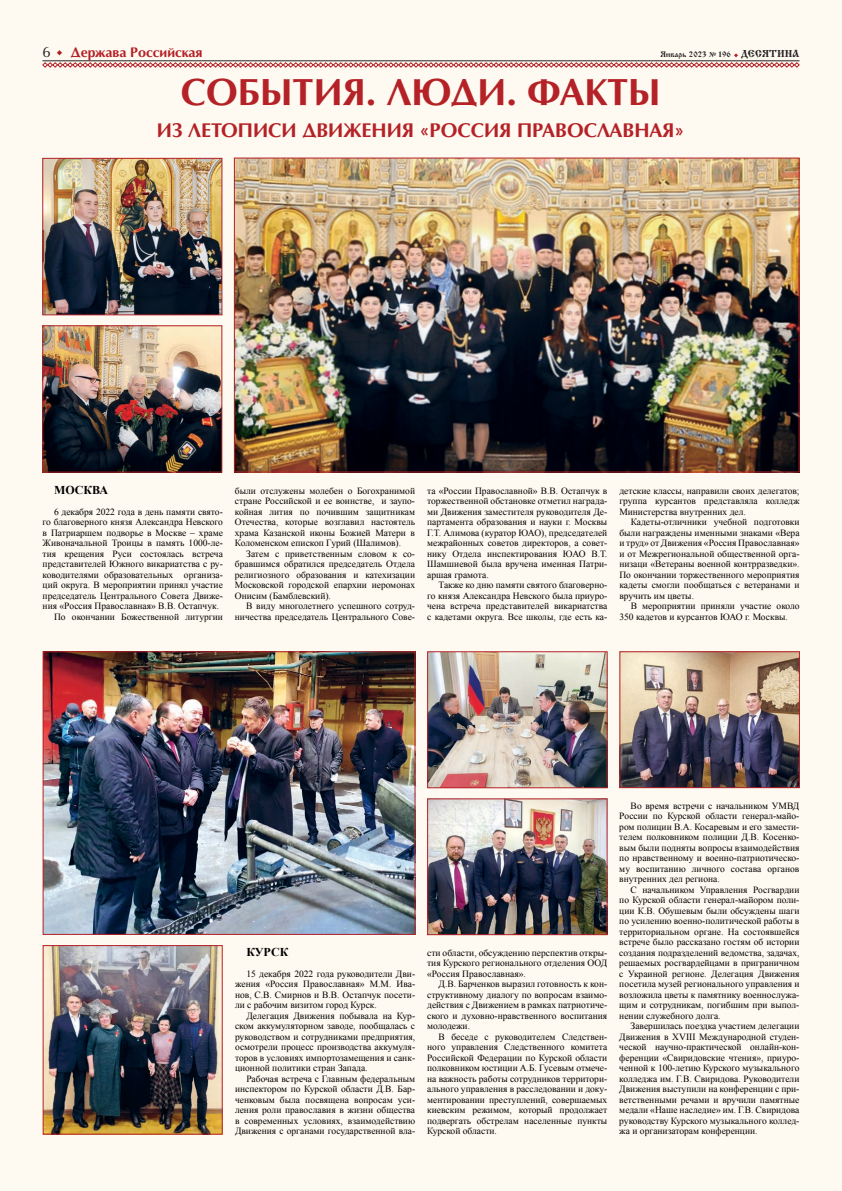
<style>
.page{position:relative;width:842px;height:1191px;background:#fefaf1}
.page>*{position:absolute;margin:0;border:0;box-sizing:border-box;transform-origin:0 0}
.t1{font:700 38px "AG Opus C";color:#b42127}
.t2{font:700 20px "AG Opus C";color:#b42127}
.t3{font:15px "AG Opus C";color:#231f20}
.t4{font:700 14px "AG Opus C";color:#b42127}
.t5{font:700 12px "Times New Roman";color:#000}
.t6{font:9.5px/10.5px "Times New Roman";color:#000;text-align:justify}
.t7{font:8px "Izhitsa C";color:#231f20}
.s1{font-family:"Minion Pro";font-weight:700}
.s2{font-size:10px}
</style>
<div class="page">
<svg style="left:42px;top:50px;width:758px;height:18px"></svg>
<hr style="left:43px;top:61px;width:756px;height:1px;background:#231f20">
<img style="left:45px;top:653px;width:368px;height:279px">
<div style="left:43px;top:651px;width:372px;height:283px;border:1px solid #b42127"></div>
<img style="left:236px;top:160px;width:561px;height:310px">
<img style="left:45px;top:160px;width:175px;height:153px">
<div style="left:43px;top:158px;width:179px;height:157px;border:1px solid #b42127"></div>
<img style="left:429px;top:800px;width:176px;height:133px">
<div style="left:427px;top:798px;width:180px;height:137px;border:1px solid #b42127"></div>
<img style="left:622px;top:653px;width:176px;height:133px">
<div style="left:620px;top:651px;width:180px;height:137px;border:1px solid #b42127"></div>
<img style="left:45px;top:947px;width:175px;height:185px">
<img style="left:45px;top:327px;width:175px;height:143px">
<div style="left:43px;top:325px;width:179px;height:147px;border:1px solid #b42127"></div>
<img style="left:429px;top:653px;width:176px;height:133px">
<div style="left:427px;top:651px;width:180px;height:137px;border:1px solid #b42127"></div>
<h3 class="t3" style="left:43px;top:44px;width:10px">6</h3>
<h3 class="t4" style="left:71px;top:44px;width:133px">Держава Российская</h3>
<p class="t7" style="left:660px;top:50px;width:140px">Январь 2023 <span class="s1">№</span> 196 <span class="s2">ДЕСЯТИНА</span></p>
<h1 class="t1" style="left:181px;top:70px;width:481px">СОБЫТИЯ. ЛЮДИ. ФАКТЫ</h1>
<h2 class="t2" style="left:157px;top:118px;width:529px">ИЗ ЛЕТОПИСИ ДВИЖЕНИЯ «РОССИЯ ПРАВОСЛАВНАЯ»</h2>
<p class="t5" style="left:54px;top:481px;width:56px">МОСКВА</p>
<p class="t6" style="left:54px;top:506px;width:170px">6 декабря 2022 года в день памяти свято-</p>
<p class="t6" style="left:43px;top:516px;width:182px">го благоверного князя Александра Невского</p>
<p class="t6" style="left:43px;top:527px;width:182px">в Патриаршем подворье в Москве – храме</p>
<p class="t6" style="left:43px;top:537px;width:182px">Живоначальной Троицы в память 1000-ле-</p>
<p class="t6" style="left:43px;top:548px;width:182px">тия крещения Руси состоялась встреча</p>
<p class="t6" style="left:43px;top:558px;width:182px">представителей Южного викариатства с ру-</p>
<p class="t6" style="left:43px;top:569px;width:182px">ководителями образовательных организа-</p>
<p class="t6" style="left:43px;top:579px;width:182px">ций округа. В мероприятии принял участие</p>
<p class="t6" style="left:43px;top:590px;width:182px">председатель Центрального Совета Движе-</p>
<p class="t6" style="left:43px;top:600px;width:178px">ния «Россия Православная» В.В. Остапчук.</p>
<p class="t6" style="left:54px;top:611px;width:170px">По окончании Божественной литургии</p>
<p class="t6" style="left:235px;top:485px;width:182px">были отслужены молебен о Богохранимой стране Российской и ее воинстве, и заупо&shy;койная лития по почившим защитникам Отечества, которые возглавил настоятель храма Казанской иконы Божией Матери в Коломенском епископ Гурий (Шалимов).</p>
<p class="t6" style="left:235px;top:548px;width:182px;text-indent:11px">Затем с приветственным словом к со&shy;бравшимся обратился председатель Отдела религиозного образования и катехизации Московской городской епархии иеромонах Онисим (Бамблевский).</p>
<p class="t6" style="left:235px;top:600px;width:182px;text-align:right">В виду многолетнего успешного сотруд&shy;ничества председатель Центрального Сове-</p>
<p class="t6" style="left:427px;top:485px;width:182px">та «России Православной» В.В. Остапчук в торжественной обстановке отметил награда&shy;ми Движения заместителя руководителя Де&shy;партамента образования и науки г. Москвы Г.Т. Алимова (куратор ЮАО), председателей межрайонных советов директоров, а совет&shy;нику Отдела инспектирования ЮАО В.Т.<br>Шамшиевой была вручена именная Патри&shy;аршая грамота.</p>
<p class="t6" style="left:427px;top:579px;width:182px;text-indent:11px">Также ко дню памяти святого благоверно&shy;го князя Александра Невского была приуро&shy;чена встреча представителей викариатства с кадетами округа. Все школы, где есть ка-</p>
<p class="t6" style="left:619px;top:485px;width:182px">детские классы, направили своих делегатов; группа курсантов представляла колледж Министерства внутренних дел.</p>
<p class="t6" style="left:619px;top:516px;width:182px;text-indent:11px">Кадеты-отличники учебной подготовки были награждены именными знаками «Вера и труд» от Движения «Россия Православная» и от Межрегиональной общественной орга&shy;низаци «Ветераны военной контрразведки».<br>По окончании торжественного мероприятия кадеты смогли пообщаться с ветеранами и вручить им цветы.</p>
<p class="t6" style="left:619px;top:600px;width:182px;text-indent:11px">В мероприятии приняли участие около<br>350 кадетов и курсантов ЮАО г. Москвы.</p>
<p class="t5" style="left:246px;top:943px;width:43px">КУРСК</p>
<p class="t6" style="left:235px;top:968px;width:182px;text-indent:11px">15 декабря 2022 года руководители Дви&shy;жения «Россия Православная» М.М. Ива&shy;нов, С.В. Смирнов и В.В. Остапчук посети&shy;ли с рабочим визитом город Курск.</p>
<p class="t6" style="left:235px;top:1010px;width:182px;text-indent:11px">Делегация Движения побывала на Кур&shy;ском аккумуляторном заводе, пообщалась с руководством и сотрудниками предприятия, осмотрели процесс производства аккумуля&shy;торов в условиях импортозамещения и санк&shy;ционной политики стран Запада.</p>
<p class="t6" style="left:235px;top:1073px;width:182px;text-indent:11px">Рабочая встреча с Главным федеральным инспектором по Курской области Д.В. Бар&shy;ченковым была посвящена вопросам уси&shy;ления роли православия в жизни общества в современных условиях, взаимодействию Движения с органами государственной вла-</p>
<p class="t6" style="left:427px;top:947px;width:182px">сти области, обсуждению перспектив откры&shy;тия Курского регионального отделения ООД «Россия Православная».</p>
<p class="t6" style="left:427px;top:978px;width:182px;text-indent:11px">Д.В. Барченков выразил готовность к кон&shy;структивному диалогу по вопросам взаимо&shy;действия с Движением в рамках патриотиче&shy;ского и духовно-нравственного воспитания молодежи.</p>
<p class="t6" style="left:427px;top:1031px;width:182px;text-indent:11px">В беседе с руководителем Следствен&shy;ного управления Следственного комитета Российской Федерации по Курской области полковником юстиции А.Б. Гусевым отмече&shy;на важность работы сотрудников территори&shy;ального управления в расследовании и доку&shy;ментировании преступлений, совершаемых киевским режимом, который продолжает подвергать обстрелам населенные пункты Курской области.</p>
<p class="t6" style="left:619px;top:800px;width:182px;text-indent:11px">Во время встречи с начальником УМВД России по Курской области генерал-майо&shy;ром полиции В.А. Косаревым и его замести&shy;телем полковником полиции Д.В. Косенко&shy;вым были подняты вопросы взаимодействия по нравственному и военно-патриотическо&shy;му воспитанию личного состава органов внутренних дел региона.</p>
<p class="t6" style="left:619px;top:884px;width:182px;text-indent:11px">С начальником Управления Росгвардии по Курской области генерал-майором поли&shy;ции К.В. Обушевым были обсуждены шаги по усилению военно-политической работы в территориальном органе. На состоявшейся встрече было рассказано гостям об истории создания подразделений ведомства, задачах, решаемых росгвардейцами в приграничном с Украиной регионе. Делегация Движения посетила музей регионального управления и возложила цветы к памятнику военнослужа&shy;щим и сотрудникам, погибшим при выпол&shy;нении служебного долга.</p>
<p class="t6" style="left:619px;top:1020px;width:182px;text-indent:11px">Завершилась поездка участием делегации Движения в XVIII Международной студен&shy;ческой научно-практической онлайн-кон&shy;ференции «Свиридовские чтения», приуро&shy;ченной к 100-летию Курского музыкального колледжа им. Г.В. Свиридова. Руководители Движения выступили на конференции с при&shy;ветственными речами и вручили памятные медали «Наше наследие» им. Г.В. Свиридова руководству Курского музыкального коллед&shy;жа и организаторам конференции.</p>
</div>
